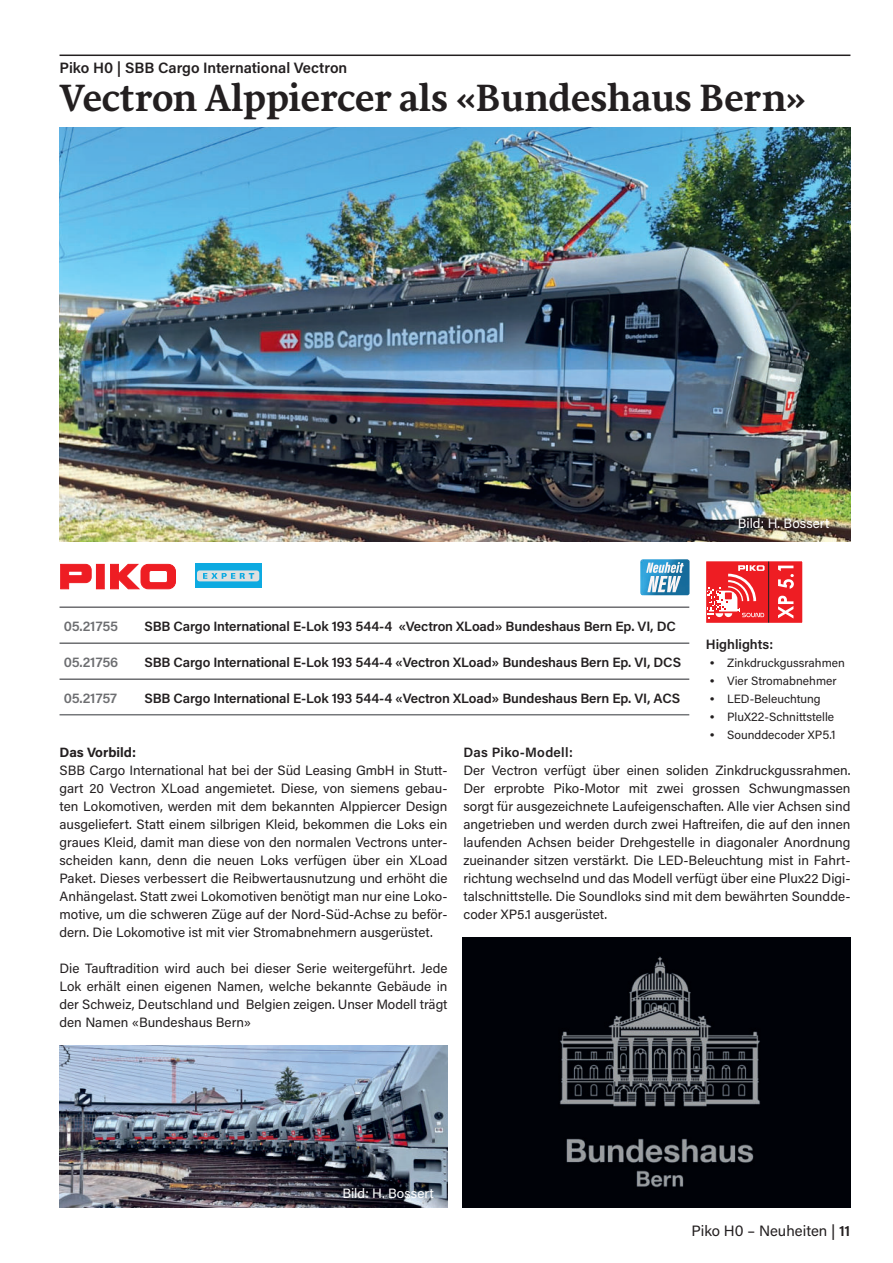
<style>
.page{position:relative;width:893px;height:1263px;background:#fff}
.page>*{position:absolute;margin:0;border:0;box-sizing:border-box;transform-origin:0 0}
.t1{font:700 39px "Sirba";letter-spacing:-.01em;color:#231f20}
.t2{font:600 15px "Acumin Pro";letter-spacing:-.005em;color:#231f20}
.t3{font:15px "Acumin Pro";color:#231f20}
.t4{font:13.5px/18px "Acumin Pro";color:#231f20;text-align:justify}
.t5{font:600 13.5px "Acumin Pro";letter-spacing:-.01em;color:#231f20}
.t6{font:13.5px "Acumin Pro";letter-spacing:.005em;color:#fff}
.t7{font:600 13.5px "Acumin Pro";letter-spacing:-.01em;color:#6d6e71}
.t8{font:600 13.5px "Acumin Pro";letter-spacing:.015em;color:#231f20}
.t9{font:700 13.5px "Acumin Pro";color:#231f20}
.t10{font:12px "Acumin Pro";color:#231f20}
.s1{font-family:"Arial";font-weight:700}
.s2{font-weight:500}
.s3{font-weight:600}
</style>
<div class="page">
<hr style="left:60px;top:55px;width:790px;height:1px;background:#231f20">
<hr style="left:60px;top:606px;width:629px;height:2px;background:#6d6e71">
<hr style="left:60px;top:642px;width:629px;height:2px;background:#6d6e71">
<hr style="left:60px;top:678px;width:629px;height:2px;background:#6d6e71">
<hr style="left:60px;top:714px;width:629px;height:1px;background:#76787b">
<img style="left:640px;top:559px;width:49px;height:36px">
<svg style="left:646px;top:562px;width:38px;height:30px"></svg>
<svg style="left:60px;top:564px;width:31px;height:25px"></svg>
<div style="left:96px;top:564px;width:8px;height:25px;background:#ee1d23"></div>
<svg style="left:110px;top:564px;width:66px;height:25px"></svg>
<img style="left:462px;top:937px;width:388px;height:270px">
<div style="left:705px;top:560px;width:98px;height:64px;background:#ee1d23"></div>
<hr style="left:768px;top:560px;width:1px;height:64px;background:#231f20">
<svg style="left:708px;top:565px;width:57px;height:53px"></svg>
<svg style="left:778px;top:566px;width:16px;height:52px"></svg>
<div style="left:704px;top:559px;width:100px;height:66px;border:2px solid #fff"></div>
<img style="left:60px;top:127px;width:790px;height:414px">
<img style="left:60px;top:1045px;width:388px;height:162px">
<div style="left:195px;top:564px;width:66px;height:24px;background:#0daae1"></div>
<div style="left:197px;top:570px;width:62px;height:11px;background:#dee0e0;border-radius:3px"></div>
<svg style="left:203px;top:573px;width:51px;height:6px"></svg>
<p class="t2" style="left:60px;top:62px;width:289px">Piko H0 | SBB Cargo International Vectron</p>
<h1 class="t1" style="left:60px;top:82px;width:748px">Vectron Alppiercer als «Bundeshaus Bern»</h1>
<p class="t6" style="left:738px;top:516px;width:93px">Bild: H. Bossert</p>
<p class="t7" style="left:64px;top:621px;width:56px">05.21755</p>
<p class="t5" style="left:145px;top:621px;width:533px">SBB Cargo International E-Lok 193 544-4 «Vectron XLoad» Bundeshaus Bern Ep. VI, DC</p>
<p class="t7" style="left:64px;top:657px;width:56px">05.21756</p>
<p class="t5" style="left:145px;top:657px;width:538px">SBB Cargo International E-Lok 193 544-4 «Vectron XLoad» Bundeshaus Bern Ep. VI, DCS</p>
<p class="t7" style="left:64px;top:693px;width:55px">05.21757</p>
<p class="t5" style="left:145px;top:693px;width:537px">SBB Cargo International E-Lok 193 544-4 «Vectron XLoad» Bundeshaus Bern Ep. VI, ACS</p>
<p class="t5" style="left:706px;top:639px;width:69px">Highlights:</p>
<p class="t10" style="left:710px;top:657px;width:136px"><span class="s1">•</span> Zinkdruckgussrahmen</p>
<p class="t10" style="left:710px;top:675px;width:128px"><span class="s1">•</span> Vier Stromabnehmer</p>
<p class="t10" style="left:710px;top:693px;width:112px"><span class="s1">•</span> LED-Beleuchtung</p>
<p class="t10" style="left:710px;top:711px;width:126px"><span class="s1">•</span> PluX22-Schnittstelle</p>
<p class="t10" style="left:710px;top:729px;width:127px"><span class="s1">•</span> Sounddecoder XP5.1</p>
<p class="t9" style="left:60px;top:745px;width:78px">Das Vorbild:</p>
<p class="t4" style="left:60px;top:762px;width:390px">SBB Cargo International hat bei der Süd Leasing GmbH in Stutt&shy;gart 20 Vectron XLoad angemietet. Diese, von siemens gebau&shy;ten Lokomotiven, werden mit dem bekannten Alppiercer Design ausgeliefert. Statt einem silbrigen Kleid, bekommen die Loks ein graues Kleid, damit man diese von den normalen Vectrons unter&shy;scheiden kann, denn die neuen Loks verfügen über ein XLoad Paket. Dieses verbessert die Reibwertausnutzung und erhöht die Anhängelast. Statt zwei Lokomotiven benötigt man nur eine Loko&shy;motive, um die schweren Züge auf der Nord-Süd-Achse zu beför&shy;dern. Die Lokomotive ist mit vier Stromabnehmern ausgerüstet.</p>
<p class="t4" style="left:60px;top:960px;width:390px">Die Tauftradition wird auch bei dieser Serie weitergeführt. Jede Lok erhält einen eigenen Namen, welche bekannte Gebäude in der Schweiz, Deutschland und Belgien zeigen. Unser Modell trägt den Namen «Bundeshaus Bern»</p>
<p class="t8" style="left:463px;top:747px;width:111px">Das Piko-Modell:</p>
<p class="t4" style="left:463px;top:762px;width:388px">Der Vectron verfügt über einen soliden Zinkdruckgussrahmen.<br>Der erprobte Piko-Motor mit zwei grossen Schwungmassen sorgt für ausgezeichnete Laufeigenschaften. Alle vier Achsen sind angetrieben und werden durch zwei Haftreifen, die auf den innen laufenden Achsen beider Drehgestelle in diagonaler Anordnung zueinander sitzen verstärkt. Die LED-Beleuchtung mist in Fahrt&shy;richtung wechselnd und das Modell verfügt über eine Plux22 Digi&shy;talschnittstelle. Die Soundloks sind mit dem bewährten Soundde&shy;coder XP5.1 ausgerüstet.</p>
<p class="t6" style="left:342px;top:1186px;width:93px">Bild: H. Bossert</p>
<p class="t3" style="left:691px;top:1223px;width:160px">Piko H0 – Neuheiten <span class="s2">|</span> <span class="s3">11</span></p>
</div>
